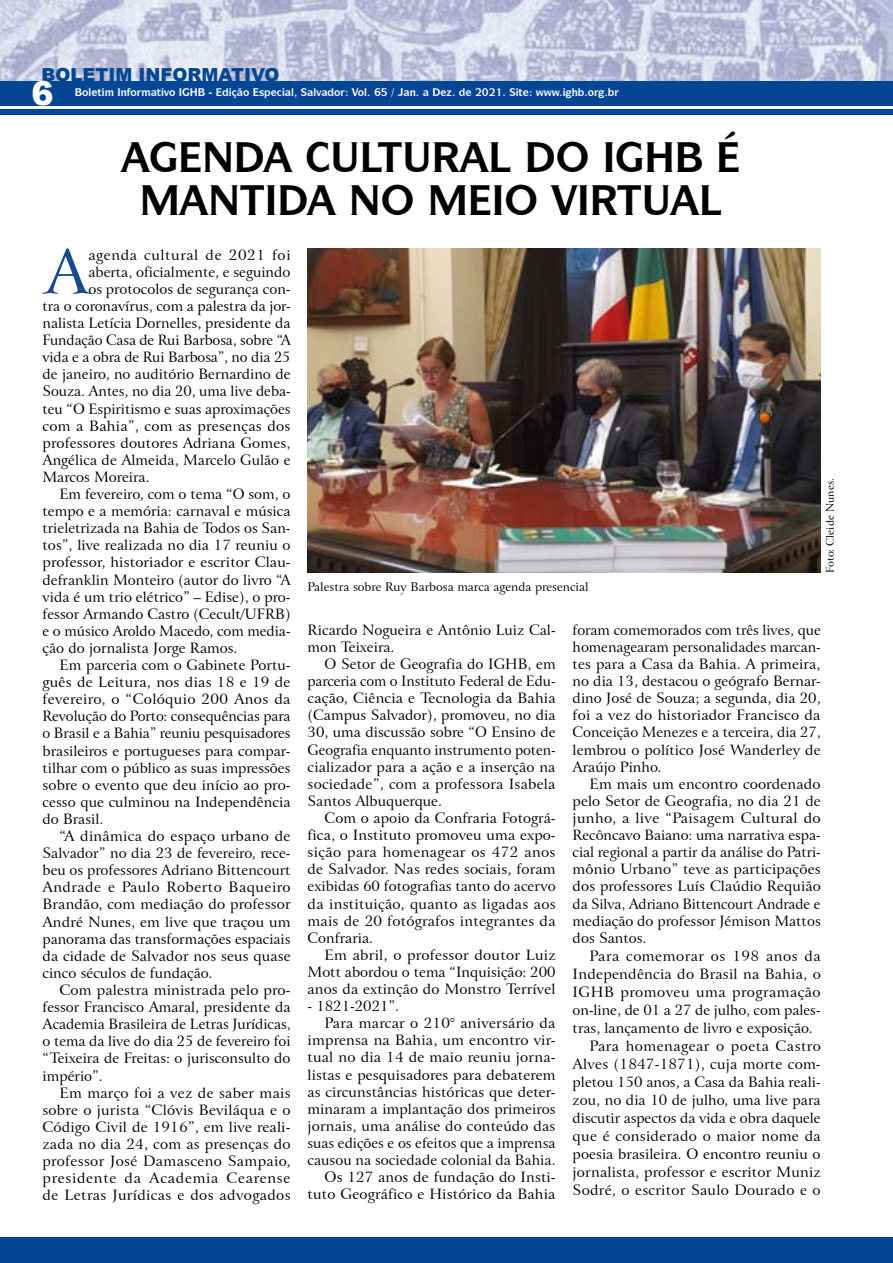
<style>
.page{position:relative;width:893px;height:1263px;background:#fff}
.page>*{position:absolute;margin:0;border:0;box-sizing:border-box;transform-origin:0 0}
.t1{font:61.2px "Arrus BT";color:#174a90}
.t2{font:33px "Arial MT Black";color:#fff}
.t3{font:18px "Arial MT Black";color:#034694}
.t4{font:14.25px/17.1px "Arrus BT";color:#000;text-align:justify}
.t5{font:14.25px "Arrus BT";letter-spacing:.02em;color:#000}
.t6{font:14.25px "Arrus BT";letter-spacing:.03em;color:#000}
.t7{font:14.25px "Arrus BT";letter-spacing:.035em;color:#000}
.t8{font:14.25px "Arrus BT";letter-spacing:.045em;color:#000}
.t9{font:12px "Arrus BT";color:#000}
.t10{font:10.5px "Arrus BT";color:#000}
.t11{font:700 10.5px "Symbol IT Cby BT";color:#fff}
</style>
<div class="page">
<img style="left:0;top:0;width:893px;height:81px">
<div style="left:0;top:1237px;width:893px;height:26px;background:#034694"></div>
<div style="left:0;top:110px;width:893px;height:5px;background:#034694"></div>
<div style="left:0;top:81px;width:893px;height:24px;background:#034694"></div>
<img style="left:308px;top:249px;width:513px;height:324px">
<p class="t3" style="left:41px;top:64px;width:240px">BOLETIM INFORMATIVO</p>
<h2 class="t2" style="left:32px;top:73px;width:24px">6</h2>
<p class="t11" style="left:82px;top:86px;width:21px">□● ▼</p>
<p class="t11" style="left:157px;top:86px;width:20px">▼❖□</p>
<p class="t11" style="left:291px;top:86px;width:51px">● ●❖ □</p>
<p class="t11" style="left:410px;top:86px;width:8px">■</p>
<h1 class="t1" style="left:45px;top:234px;width:45px">A</h1>
<p class="t7" style="left:88px;top:246px;width:204px">agenda cultural de 2021 foi</p>
<p class="t4" style="left:88px;top:263px;width:204px">aberta, oficialmente, e seguindo</p>
<p class="t4" style="left:88px;top:280px;width:204px">os protocolos de segurança con-</p>
<p class="t4" style="left:43px;top:298px;width:250px">tra o coronavírus, com a palestra da jor-</p>
<p class="t4" style="left:43px;top:315px;width:249px">nalista Letícia Dornelles, presidente da</p>
<p class="t4" style="left:43px;top:332px;width:250px">Fundação Casa de Rui Barbosa, sobre “A</p>
<p class="t4" style="left:43px;top:349px;width:249px">vida e a obra de Rui Barbosa”, no dia 25</p>
<p class="t4" style="left:43px;top:366px;width:250px">de janeiro, no auditório Bernardino de</p>
<p class="t4" style="left:43px;top:383px;width:250px">Souza. Antes, no dia 20, uma live deba-</p>
<p class="t4" style="left:43px;top:400px;width:250px">teu “O Espiritismo e suas aproximações</p>
<p class="t4" style="left:43px;top:417px;width:250px">com a Bahia”, com as presenças dos</p>
<p class="t4" style="left:43px;top:434px;width:249px">professores doutores Adriana Gomes,</p>
<p class="t4" style="left:43px;top:451px;width:250px">Angélica de Almeida, Marcelo Gulão e</p>
<p class="t4" style="left:43px;top:469px;width:109px">Marcos Moreira.</p>
<p class="t4" style="left:60px;top:486px;width:233px">Em fevereiro, com o tema “O som, o</p>
<p class="t4" style="left:43px;top:503px;width:250px">tempo e a memória: carnaval e música</p>
<p class="t4" style="left:43px;top:520px;width:250px">trieletrizada na Bahia de Todos os San-</p>
<p class="t4" style="left:43px;top:537px;width:250px">tos”, live realizada no dia 17 reuniu o</p>
<p class="t4" style="left:43px;top:554px;width:250px">professor, historiador e escritor Clau-</p>
<p class="t4" style="left:43px;top:571px;width:250px">defranklin Monteiro (autor do livro “A</p>
<p class="t4" style="left:43px;top:588px;width:250px">vida é um trio elétrico” – Edise), o pro-</p>
<p class="t4" style="left:43px;top:605px;width:250px">fessor Armando Castro (Cecult/UFRB)</p>
<p class="t4" style="left:43px;top:622px;width:250px">e o músico Aroldo Macedo, com media-</p>
<p class="t4" style="left:43px;top:640px;width:196px">ção do jornalista Jorge Ramos.</p>
<p class="t4" style="left:60px;top:657px;width:233px">Em parceria com o Gabinete Portu-</p>
<p class="t4" style="left:43px;top:674px;width:250px">guês de Leitura, nos dias 18 e 19 de</p>
<p class="t5" style="left:43px;top:690px;width:249px">fevereiro, o “Colóquio 200 Anos da</p>
<p class="t4" style="left:43px;top:708px;width:250px">Revolução do Porto: consequências para</p>
<p class="t4" style="left:43px;top:725px;width:250px">o Brasil e a Bahia” reuniu pesquisadores</p>
<p class="t4" style="left:43px;top:742px;width:250px">brasileiros e portugueses para compar-</p>
<p class="t4" style="left:43px;top:759px;width:249px">tilhar com o público as suas impressões</p>
<p class="t4" style="left:43px;top:776px;width:250px">sobre o evento que deu início ao pro-</p>
<p class="t4" style="left:43px;top:793px;width:250px">cesso que culminou na Independência</p>
<p class="t4" style="left:43px;top:811px;width:62px">do Brasil.</p>
<p class="t5" style="left:60px;top:827px;width:232px">“A dinâmica do espaço urbano de</p>
<p class="t4" style="left:43px;top:845px;width:250px">Salvador” no dia 23 de fevereiro, rece-</p>
<p class="t4" style="left:43px;top:862px;width:249px">beu os professores Adriano Bittencourt</p>
<p class="t6" style="left:43px;top:878px;width:250px">Andrade e Paulo Roberto Baqueiro</p>
<p class="t4" style="left:43px;top:896px;width:250px">Brandão, com mediação do professor</p>
<p class="t4" style="left:43px;top:913px;width:250px">André Nunes, em live que traçou um</p>
<p class="t4" style="left:43px;top:930px;width:249px">panorama das transformações espaciais</p>
<p class="t4" style="left:43px;top:947px;width:250px">da cidade de Salvador nos seus quase</p>
<p class="t4" style="left:43px;top:964px;width:171px">cinco séculos de fundação.</p>
<p class="t4" style="left:60px;top:982px;width:233px">Com palestra ministrada pelo pro-</p>
<p class="t4" style="left:43px;top:999px;width:250px">fessor Francisco Amaral, presidente da</p>
<p class="t4" style="left:43px;top:1016px;width:250px">Academia Brasileira de Letras Jurídicas,</p>
<p class="t4" style="left:43px;top:1033px;width:250px">o tema da live do dia 25 de fevereiro foi</p>
<p class="t4" style="left:43px;top:1050px;width:250px">“Teixeira de Freitas: o jurisconsulto do</p>
<p class="t4" style="left:43px;top:1067px;width:62px">império”.</p>
<p class="t4" style="left:60px;top:1084px;width:233px">Em março foi a vez de saber mais</p>
<p class="t4" style="left:43px;top:1101px;width:250px">sobre o jurista “Clóvis Beviláqua e o</p>
<p class="t4" style="left:43px;top:1118px;width:250px">Código Civil de 1916”, em live reali-</p>
<p class="t4" style="left:43px;top:1135px;width:250px">zada no dia 24, com as presenças do</p>
<p class="t5" style="left:43px;top:1152px;width:250px">professor José Damasceno Sampaio,</p>
<p class="t8" style="left:43px;top:1169px;width:250px">presidente da Academia Cearense</p>
<p class="t5" style="left:43px;top:1186px;width:250px">de Letras Jurídicas e dos advogados</p>
<p class="t9" style="left:308px;top:579px;width:283px">Palestra sobre Ruy Barbosa marca agenda presencial</p>
<p class="t10" style="left:824px;top:573px;width:96px;rotate:-90deg">Foto: Cleide Nunes.</p>
<p class="t4" style="left:308px;top:622px;width:250px">Ricardo Nogueira e Antônio Luiz Cal&shy;mon Teixeira.</p>
<p class="t4" style="left:308px;top:656px;width:250px;text-indent:17px">O Setor de Geografia do IGHB, em parceria com o Instituto Federal de Edu&shy;cação, Ciência e Tecnologia da Bahia (Campus Salvador), promoveu, no dia 30, uma discussão sobre “O Ensino de Geografia enquanto instrumento poten&shy;cializador para a ação e a inserção na sociedade”, com a professora Isabela Santos Albuquerque.</p>
<p class="t4" style="left:308px;top:810px;width:250px;text-indent:17px">Com o apoio da Confraria Fotográ&shy;fica, o Instituto promoveu uma expo&shy;sição para homenagear os 472 anos de Salvador. Nas redes sociais, foram exibidas 60 fotografias tanto do acervo da instituição, quanto as ligadas aos mais de 20 fotógrafos integrantes da Confraria.</p>
<p class="t4" style="left:308px;top:946px;width:250px;text-indent:17px">Em abril, o professor doutor Luiz Mott abordou o tema “Inquisição: 200 anos da extinção do Monstro Terrível</p>
<p class="t4" style="left:308px;top:998px;width:93px">- 1821-2021”.</p>
<p class="t4" style="left:325px;top:1015px;width:232px">Para marcar o 210° aniversário da</p>
<p class="t4" style="left:308px;top:1032px;width:250px">imprensa na Bahia, um encontro vir-</p>
<p class="t4" style="left:308px;top:1049px;width:250px">tual no dia 14 de maio reuniu jorna-</p>
<p class="t4" style="left:308px;top:1066px;width:249px">listas e pesquisadores para debaterem</p>
<p class="t4" style="left:308px;top:1083px;width:250px">as circunstâncias históricas que deter-</p>
<p class="t4" style="left:308px;top:1100px;width:250px">minaram a implantação dos primeiros</p>
<p class="t4" style="left:308px;top:1117px;width:249px">jornais, uma análise do conteúdo das</p>
<p class="t4" style="left:308px;top:1135px;width:249px">suas edições e os efeitos que a imprensa</p>
<p class="t4" style="left:308px;top:1152px;width:250px">causou na sociedade colonial da Bahia.</p>
<p class="t4" style="left:325px;top:1169px;width:233px">Os 127 anos de fundação do Insti-</p>
<p class="t4" style="left:308px;top:1186px;width:249px">tuto Geográfico e Histórico da Bahia</p>
<p class="t4" style="left:573px;top:622px;width:250px">foram comemorados com três lives, que homenagearam personalidades marcan&shy;tes para a Casa da Bahia. A primeira, no dia 13, destacou o geógrafo Bernar&shy;dino José de Souza; a segunda, dia 20, foi a vez do historiador Francisco da Conceição Menezes e a terceira, dia 27, lembrou o político José Wanderley de Araújo Pinho.</p>
<p class="t4" style="left:573px;top:775px;width:250px;text-indent:17px">Em mais um encontro coordenado pelo Setor de Geografia, no dia 21 de junho, a live “Paisagem Cultural do Recôncavo Baiano: uma narrativa espa&shy;cial regional a partir da análise do Patri&shy;mônio Urbano” teve as participações dos professores Luís Claúdio Requião da Silva, Adriano Bittencourt Andrade e mediação do professor Jémison Mattos dos Santos.</p>
<p class="t7" style="left:590px;top:947px;width:233px">Para comemorar os 198 anos da</p>
<p class="t4" style="left:573px;top:965px;width:250px">Independência do Brasil na Bahia, o</p>
<p class="t6" style="left:573px;top:983px;width:250px">IGHB promoveu uma programação</p>
<p class="t4" style="left:573px;top:1001px;width:250px">on-line, de 01 a 27 de julho, com pales-</p>
<p class="t4" style="left:573px;top:1019px;width:241px">tras, lançamento de livro e exposição.</p>
<p class="t6" style="left:590px;top:1037px;width:233px">Para homenagear o poeta Castro</p>
<p class="t4" style="left:573px;top:1055px;width:250px">Alves (1847-1871), cuja morte com-</p>
<p class="t4" style="left:573px;top:1073px;width:250px">pletou 150 anos, a Casa da Bahia reali-</p>
<p class="t4" style="left:573px;top:1091px;width:250px">zou, no dia 10 de julho, uma live para</p>
<p class="t4" style="left:573px;top:1109px;width:250px">discutir aspectos da vida e obra daquele</p>
<p class="t5" style="left:573px;top:1127px;width:250px">que é considerado o maior nome da</p>
<p class="t4" style="left:573px;top:1145px;width:250px">poesia brasileira. O encontro reuniu o</p>
<p class="t4" style="left:573px;top:1163px;width:250px">jornalista, professor e escritor Muniz</p>
<p class="t4" style="left:573px;top:1181px;width:250px">Sodré, o escritor Saulo Dourado e o</p>
</div>
